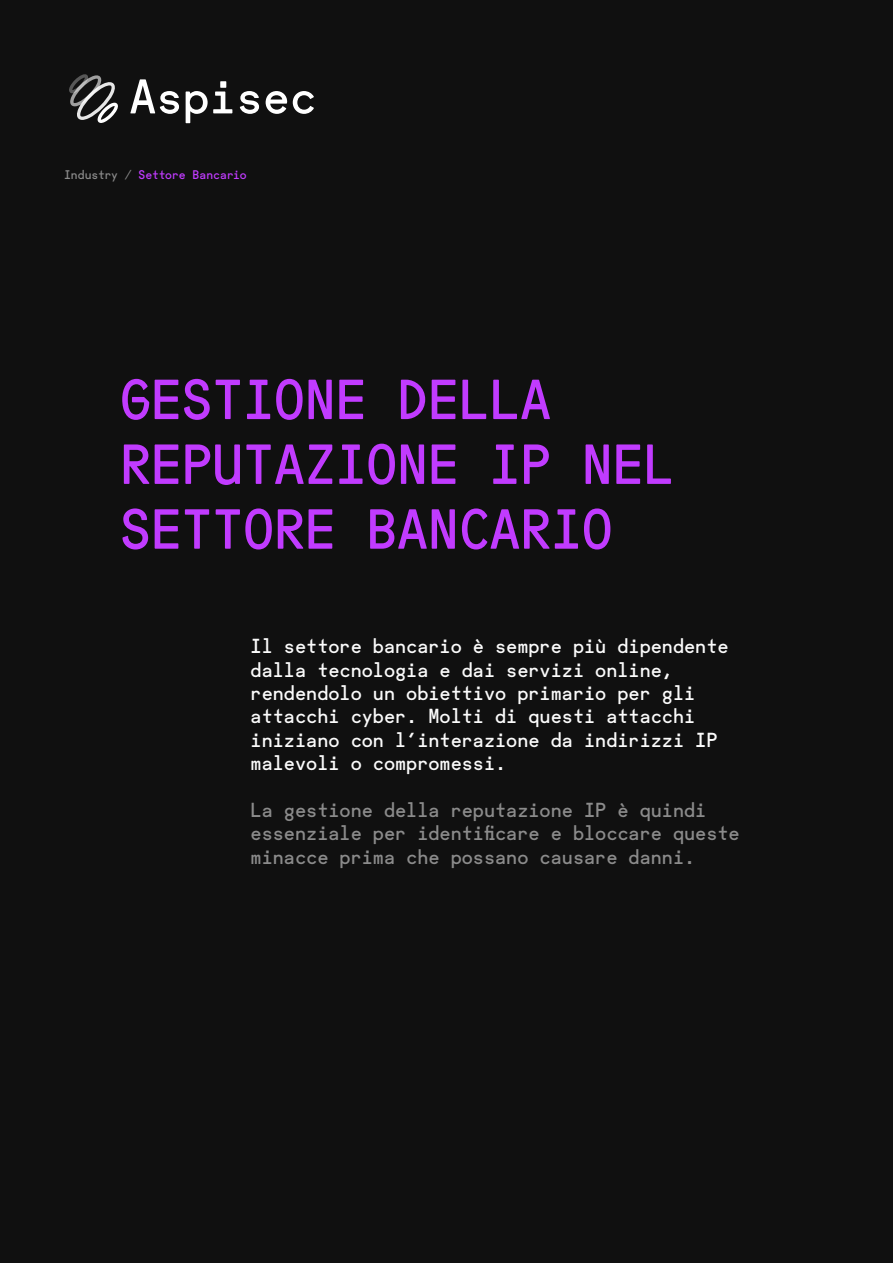
<style>
.page{position:relative;width:893px;height:1263px;background:#101010}
.page>*{position:absolute;margin:0;border:0;box-sizing:border-box;transform-origin:0 0}
.t1{font:54px/64.8px "Fugue Mono";color:#c13bff}
.t2{font:19.5px/23.4px "Fugue Mono";color:#fbfbfb}
.t3{font:19.5px/23.4px "Fugue Mono";color:#8b8b8b}
.t4{font:12px "Fugue Mono";letter-spacing:-.005em;color:#c13bff}
.s1{color:#8b8b8b}
</style>
<div class="page">
<svg style="left:130px;top:79px;width:49px;height:35px"></svg>
<svg style="left:186px;top:81px;width:46px;height:42px"></svg>
<svg style="left:240px;top:91px;width:19px;height:23px"></svg>
<svg style="left:266px;top:91px;width:21px;height:23px"></svg>
<svg style="left:293px;top:91px;width:21px;height:23px"></svg>
<svg style="left:69px;top:74px;width:49px;height:49px"></svg>
<p class="t4" style="left:64px;top:165px;width:184px"><span class="s1">Industry /</span> Settore Bancario</p>
<p class="t1" style="left:120px;top:361px;width:556px">GESTIONE DELLA<br>REPUTAZIONE IP NEL<br>SETTORE BANCARIO</p>
<p class="t2" style="left:251px;top:632px;width:479px">Il settore bancario è sempre più dipendente dalla tecnologia e dai servizi online, rendendolo un obiettivo primario per gli attacchi cyber. Molti di questi attacchi iniziano con l’interazione da indirizzi IP malevoli o compromessi.</p>
<p class="t3" style="left:251px;top:796px;width:491px">La gestione della reputazione IP è quindi essenziale per identificare e bloccare queste minacce prima che possano causare danni.</p>
</div>
